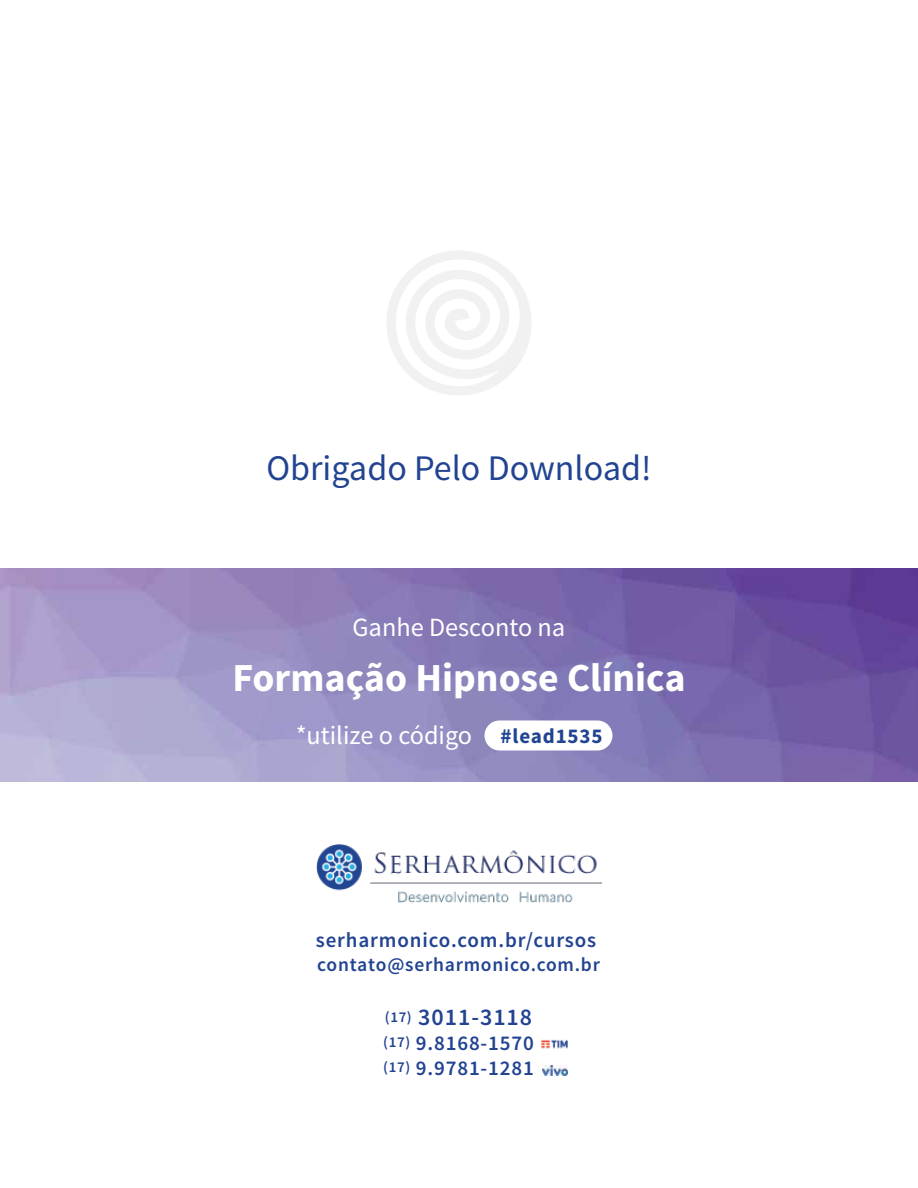
<style>
.page{position:relative;width:918px;height:1188px;background:#fff}
.page>*{position:absolute;margin:0;border:0;box-sizing:border-box;transform-origin:0 0}
.t1{font:700 39.75px "Source Sans Pro";color:#fff}
.t2{font:36px "Source Sans Pro";color:#214391}
.t3{font:26.25px "Source Sans Pro";color:#fff}
.t4{font:600 24px "Source Sans Pro";letter-spacing:.04em;color:#214391}
.t5{font:600 21px/25.2px "Source Sans Pro";letter-spacing:.04em;color:#214391}
.t6{font:700 21px "Source Sans Pro";letter-spacing:.04em;color:#204492}
.t7{font:600 19.5px "Source Sans Pro";letter-spacing:.04em;color:#214391}
.s1{font-size:15px}
</style>
<div class="page">
<img style="left:0;top:569px;width:918px;height:213px">
<svg style="left:387px;top:251px;width:144px;height:144px"></svg>
<div style="left:484px;top:720px;width:128px;height:30px;background:#fff;border-radius:15px"></div>
<img style="left:316px;top:844px;width:286px;height:59px">
<img style="left:541px;top:1039px;width:27px;height:10px">
<img style="left:543px;top:1066px;width:25px;height:10px">
<h2 class="t2" style="left:266px;top:446px;width:387px">Obrigado Pelo Download!</h2>
<p class="t3" style="left:353px;top:611px;width:214px">Ganhe Desconto na</p>
<h1 class="t1" style="left:232px;top:653px;width:455px">Formação Hipnose Clínica</h1>
<p class="t3" style="left:296px;top:719px;width:178px">*utilize o código</p>
<p class="t6" style="left:501px;top:723px;width:103px">#lead1535</p>
<p class="t5" style="left:316px;top:928px;width:282px">serharmonico.com.br/cursos</p>
<p class="t7" style="left:317px;top:952px;width:284px">contato@serharmonico.com.br</p>
<p class="t4" style="left:385px;top:1001px;width:149px"><span class="s1">(17)</span> 3011-3118</p>
<p class="t5" style="left:383px;top:1031px;width:152px"><span class="s1">(17)</span> 9.8168-1570 <span class="s1">(17)</span> 9.9781-1281</p>
</div>
